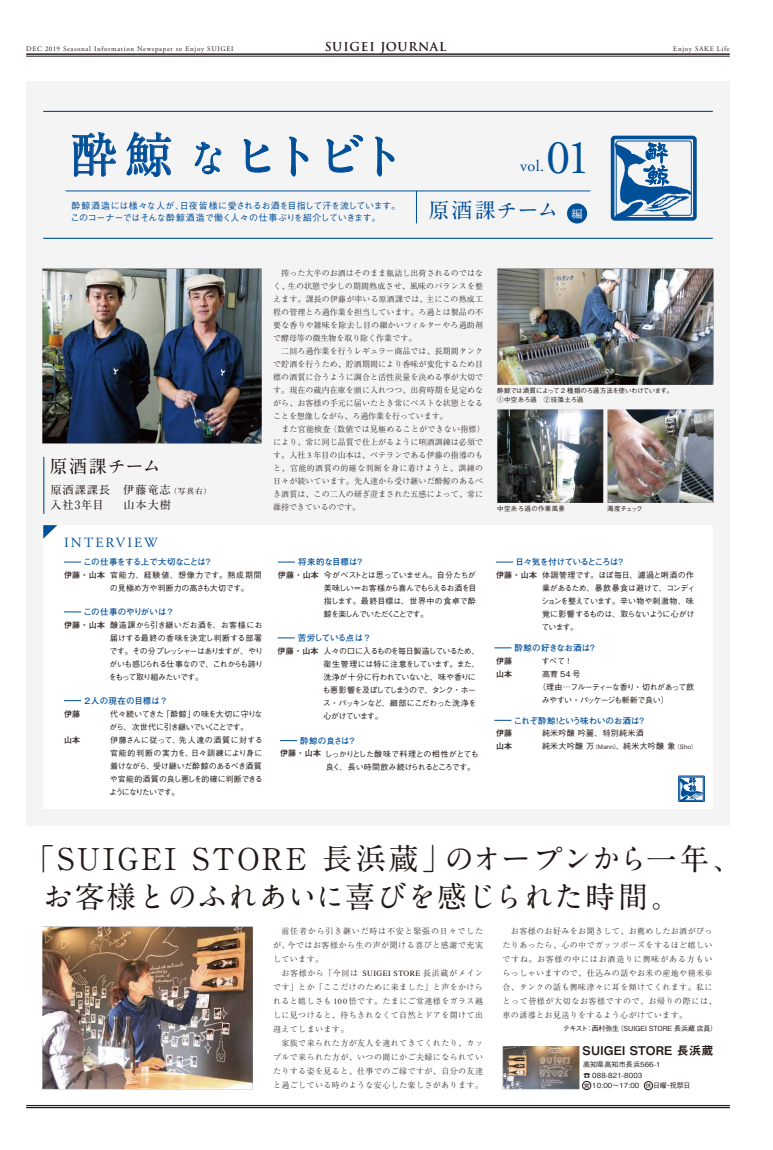
<style>
.page{position:relative;width:773px;height:1150px;background:#fff}
.page>*{position:absolute;margin:0;border:0;box-sizing:border-box;transform-origin:0 0}
.t1{font:700 51px "A1 Mincho Std";color:#004f99}
.t2{font:48.5px "Adobe Garamond Pro";color:#004f99}
.t3{font:700 30px/38px "A1 Mincho Std";letter-spacing:.03em;color:#221815}
.t4{font:700 21px "A1 Mincho Std";letter-spacing:.04em;color:#004f99}
.t5{font:700 18px "A1 Mincho Std";letter-spacing:.04em;color:#221815}
.t6{font:16.2px "Adobe Garamond Pro";color:#004f99}
.t7{font:14px "Adobe Garamond Pro";letter-spacing:.15em;color:#004f99}
.t8{font:12px "Midashi Go Pr 6 N MB31";letter-spacing:.02em;color:#221815}
.t9{font:700 12px "Trajan Pro";letter-spacing:.06em;color:#221815}
.t10{font:700 11.3px "A1 Mincho Std";color:#fff}
.t11{font:700 11.2px/15px "A1 Mincho Std";letter-spacing:.08em;color:#221815}
.t12{font:500 9px/12px "Gothic BBB Pr 6 N";letter-spacing:-.025em;color:#004f99}
.t13{font:700 8.5px "Futo Go B101 Pr 5";letter-spacing:-.02em;color:#004f99}
.t14{font:700 8.5px "Futo Go B101 Pr 5";letter-spacing:.005em;color:#004f99}
.t15{font:700 8.5px "Futo Go B101 Pr 5";letter-spacing:-.04em;color:#004f99}
.t16{font:700 8.5px "Futo Go B101 Pr 5";letter-spacing:-.075em;color:#004f99}
.t17{font:700 8.5px "Futo Go B101 Pr 5";letter-spacing:.03em;color:#004f99}
.t18{font:700 8.5px "Futo Go B101 Pr 5";letter-spacing:-.05em;color:#004f99}
.t19{font:300 8px/13px "Ryumin";letter-spacing:.01em;color:#221815}
.t20{font:300 8px/14px "Ryumin";letter-spacing:.05em;color:#221815}
.t21{font:500 8px/13px "Gothic BBB Pr 6 N";letter-spacing:-.05em;color:#221815}
.t22{font:500 8px/13px "Gothic BBB Pr 6 N";letter-spacing:-.07em;color:#221815}
.t23{font:700 8px/13px "Futo Go B101 Pr 5";letter-spacing:.03em;color:#221815}
.t24{font:500 8px/13px "Gothic BBB Pr 6 N";color:#221815}
.t25{font:500 8px/13px "Gothic BBB Pr 6 N";letter-spacing:.03em;color:#221815}
.t26{font:500 8px "Gothic BBB Pr 6 N";letter-spacing:-.09em;color:#221815}
.t27{font:7px "Adobe Garamond Pro";letter-spacing:.1em;color:#221815}
.t28{font:500 7px/10.5px "Gothic BBB Pr 6 N";letter-spacing:.02em;color:#221815}
.t29{font:500 7px "Gothic BBB Pr 6 N";letter-spacing:-.02em;color:#221815}
.t30{font:500 6.5px/8.5px "Gothic BBB Pr 6 N";letter-spacing:-.03em;color:#221815}
.t31{font:500 6.5px "Gothic BBB Pr 6 N";letter-spacing:.05em;color:#221815}
.t32{font:500 6.5px "Gothic BBB Pr 6 N";letter-spacing:-.01em;color:#221815}
.t33{font:500 6px "Gothic BBB Pr 6 N";color:#221815}
.s1{font-size:48.1px}
.s2{font-size:38px}
.s3{font-size:7.8px}
.s4{font-family:"Futo Go B101 Pr 5";font-weight:700}
.s5{font-size:6px}
</style>
<div class="page">
<div style="left:26px;top:82px;width:703px;height:743px;background:#f5f4f4"></div>
<hr style="left:26px;top:53px;width:703px;height:2px;background:#221815">
<hr style="left:26px;top:56px;width:703px;height:1px;background:#221815">
<svg style="left:72px;top:132px;width:44px;height:44px"></svg>
<svg style="left:127px;top:132px;width:44px;height:45px"></svg>
<svg style="left:195px;top:142px;width:26px;height:32px"></svg>
<svg style="left:244px;top:139px;width:26px;height:33px"></svg>
<svg style="left:289px;top:137px;width:19px;height:40px"></svg>
<svg style="left:326px;top:135px;width:37px;height:37px"></svg>
<svg style="left:375px;top:137px;width:19px;height:40px"></svg>
<hr style="left:43px;top:111px;width:669px;height:1px;background:#004f99">
<hr style="left:43px;top:238px;width:669px;height:1px;background:#004f99">
<div style="left:610px;top:136px;width:86px;height:85px;border:4px solid #004f99;border-radius:2px"></div>
<svg style="left:614px;top:142px;width:77px;height:76px"></svg>
<div style="left:567px;top:203px;width:20px;height:20px;background:#004f99;border-radius:50%"></div>
<hr style="left:66px;top:191px;width:524px;height:1px;background:#004f99">
<hr style="left:416px;top:191px;width:1px;height:32px;background:#004f99">
<img style="left:26px;top:258px;width:704px;height:851px">
<p class="t27" style="left:26px;top:44px;width:209px">DEC 2019 Seasonal Information Newspaper to Enjoy SUIGEI</p>
<h3 class="t9" style="left:325px;top:39px;width:123px">SUIGEI JOURNAL</h3>
<p class="t27" style="left:673px;top:44px;width:58px">Enjoy SAKE Life</p>
<h1 class="t1" style="left:70px;top:115px;width:339px"><span class="s1">酔鯨</span><span class="s2">な</span>ヒトビト</h1>
<p class="t12" style="left:70px;top:198px;width:331px">酔鯨酒造には様々な人が、日夜皆様に愛されるお酒を目指して汗を流しています。このコーナーではそんな酔鯨酒造で働く人々の仕事ぶりを紹介していきます。</p>
<h2 class="t2" style="left:546px;top:128px;width:46px">01</h2>
<h3 class="t6" style="left:520px;top:156px;width:26px">vol.</h3>
<h3 class="t4" style="left:428px;top:192px;width:131px">原酒課チーム</h3>
<h3 class="t10" style="left:571px;top:204px;width:13px">編</h3>
<h3 class="t5" style="left:49px;top:451px;width:113px">原酒課チーム</h3>
<h3 class="t11" style="left:50px;top:481px;width:162px">原酒課課長　伊藤竜志<span class="s3">（写真右）</span>入社3年目　 山本大樹</h3>
<h3 class="t7" style="left:64px;top:534px;width:95px">INTERVIEW</h3>
<p class="t15" style="left:83px;top:555px;width:130px">この仕事をする上で大切なことは？</p>
<p class="t23" style="left:64px;top:568px;width:42px">伊藤・山本</p>
<p class="t24" style="left:110px;top:568px;width:153px">官能力、経験値、想像力です。熟成期間の見極め方や判断力の高さも大切です。</p>
<p class="t14" style="left:83px;top:605px;width:92px">この仕事のやりがいは？</p>
<p class="t23" style="left:64px;top:617px;width:42px">伊藤・山本</p>
<p class="t21" style="left:109px;top:618px;width:156px">醸造課から引き継いだお酒を、お客様にお届けする最終の香味を決定し判断する部署です。その分プレッシャーはありますが、やりがいも感じられる仕事なので、これからも誇りをもって取り組みたいです。</p>
<p class="t17" style="left:83px;top:693px;width:86px">２人の現在の目標は？</p>
<p class="t21" style="left:109px;top:706px;width:155px">代々続いてきた「酔鯨」の味を大切に守りながら、次世代に引き継いでいくことです。<br>伊藤さんに従って、先人達の酒質に対する官能的判断の実力を、日々訓練により身に着けながら、受け継いだ酔鯨のあるべき酒質や官能的酒質の良し悪しを的確に判断できるようになりたいです。</p>
<p class="t23" style="left:64px;top:706px;width:18px">伊藤</p>
<p class="t23" style="left:64px;top:732px;width:18px">山本</p>
<p class="t19" style="left:273px;top:267px;width:213px">　搾った大半のお酒はそのまま瓶詰し出荷されるのではなく、生の状態で少しの期間熟成させ、風味のバランスを整えます。課長の伊藤が率いる原酒課では、主にこの熟成工程の管理とろ過作業を担当しています。ろ過とは製品の不要な香りや雑味を除去し目の細かいフィルターやろ過助剤で酵母等の微生物を取り除く作業です。<br>　二回ろ過作業を行うレギュラー商品では、長期間タンクで貯酒を行うため、貯酒期間により香味が変化するため目標の酒質に合うように調合と活性炭量を決める事が大切です。現在の蔵内在庫を頭に入れつつ、出荷時期を見定めながら、お客様の手元に届いたとき常にベストな状態となることを想像しながら、ろ過作業を行っています。<br>　また官能検査（数値では見極めることができない指標）により、常に同じ品質で仕上がるように 酒訓練は必須です。入社 3 年目の山本は、ベテランである伊藤の指導のもと、官能的酒質の的確な判断を身に着けようと、訓練の日々が続いています。先人達から受け継いだ酔鯨のあるべき酒質は、この二人の研ぎ澄まされた五感によって、常に維持できているのです。</p>
<p class="t13" style="left:298px;top:555px;width:67px">将来的な目標は？</p>
<p class="t21" style="left:324px;top:568px;width:154px;text-align:justify">今がベストとは思っていません。自分たちが美味しい＝お客様から喜んでもらえるお酒を目指します。最終目標は、世界中の食卓で酔鯨を楽しんでいただくことです。</p>
<p class="t23" style="left:278px;top:568px;width:42px">伊藤・山本</p>
<p class="t18" style="left:298px;top:631px;width:75px">苦労している点は？</p>
<p class="t22" style="left:322px;top:643px;width:158px">人々の口に入るものを毎日製造しているため、衛生管理には特に注意をしています。また、洗浄が十分に行われていないと、味や香りにも悪影響を及ぼしてしまうので、タンク・ホース・パッキンなど、細部にこだわった洗浄を心がけています。</p>
<p class="t23" style="left:277px;top:643px;width:42px">伊藤・山本</p>
<p class="t13" style="left:300px;top:733px;width:57px">酔鯨の良さは？</p>
<p class="t22" style="left:326px;top:746px;width:154px;text-indent:-46px"><span class="s4">伊藤・山本</span>しっかりとした酸味で料理との相性がとても良く、長い時間飲み続けられるところです。</p>
<p class="t30" style="left:497px;top:386px;width:178px">酔鯨では酒質によって 2 種類のろ過方法を使いわけています。<br>①中空糸ろ過　②珪藻土ろ過</p>
<p class="t31" style="left:497px;top:503px;width:69px">中空糸ろ過の作業風景</p>
<p class="t32" style="left:607px;top:503px;width:37px">濁度チェック</p>
<p class="t16" style="left:515px;top:555px;width:111px">日々気を付けているところは？</p>
<p class="t21" style="left:541px;top:568px;width:156px">体調管理です。ほぼ毎日、濾過と唎酒の作業があるため、暴飲暴食は避けて、コンディションを整えています。辛い物や刺激物、味覚に影響するものは、取らないように心がけています。</p>
<p class="t23" style="left:496px;top:568px;width:42px">伊藤・山本</p>
<p class="t14" style="left:514px;top:641px;width:84px">酔鯨の好きなお酒は？</p>
<p class="t21" style="left:541px;top:653px;width:32px">すべて！</p>
<p class="t21" style="left:542px;top:666px;width:40px">高育54 号</p>
<p class="t26" style="left:538px;top:680px;width:158px">（理由…フルーティーな香り・切れがあって飲</p>
<p class="t21" style="left:541px;top:692px;width:128px">みやすい・パッケージも斬新で良い）</p>
<p class="t23" style="left:496px;top:653px;width:18px">伊藤山本</p>
<p class="t13" style="left:513px;top:713px;width:134px">これぞ酔鯨！という味わいのお酒は？</p>
<p class="t25" style="left:542px;top:726px;width:157px">純米吟醸 吟麗、特別純米酒<br>純米大吟醸 万<span class="s5">（Mann）</span>、純米大吟醸 象<span class="s5">（Sho）</span></p>
<p class="t23" style="left:496px;top:726px;width:18px">伊藤山本</p>
<h3 class="t3" style="left:43px;top:835px;width:700px;text-indent:-19px">「SUIGEI STORE 長浜蔵」のオープンから一年、お客様とのふれあいに喜びを感じられた時間。</h3>
<p class="t20" style="left:273px;top:924px;width:211px">　前任者から引き継いだ時は不安と緊張の日々でしたが、今ではお客様から生の声が聞ける喜びと感謝で充実しています。<br>　お客様から「今回は SUIGEI STORE 長浜蔵がメインです」とか「ここだけのために来ました」と声をかけられると嬉しさも 100 倍です。たまにご常連様をガラス越しに見つけると、待ちきれなくて自然とドアを開けて出迎えてしまいます。<br>　家族で来られた方が友人を連れてきてくれたり、カップルで来られた方が、いつの間にかご夫婦になられていたりする姿を見ると、仕事でのご縁ですが、自分の友達と過ごしている時のような安心した楽しさがあります。</p>
<p class="t20" style="left:502px;top:924px;width:215px">　お客様のお好みをお聞きして、お薦めしたお酒がぴったりあったら、心の中でガッツポーズをするほど嬉しいですね。お客様の中にはお酒造りに興味がある方もいらっしゃいますので、仕込みの話やお米の産地や精米歩合、タンクの話も興味津々に耳を傾けてくれます。私にとって皆様が大切なお客様ですので、お帰りの際には、車の誘導とお見送りをするよう心がけています。</p>
<p class="t29" style="left:563px;top:1022px;width:155px">テキスト：西村弥生（SUIGEI STORE 長浜蔵 店員）</p>
<h3 class="t8" style="left:582px;top:1040px;width:132px">SUIGEI STORE 長浜蔵</h3>
<p class="t28" style="left:582px;top:1058px;width:79px">高知県高知市長浜566-1</p>
<p class="t33" style="left:583px;top:1080px;width:7px">営</p>
<p class="t33" style="left:645px;top:1080px;width:7px">休</p>
<p class="t28" style="left:592px;top:1069px;width:100px;text-indent:-9px">☎ 088-821-8003<br>10:00～17:00　　日曜・祝祭日</p>
</div>
